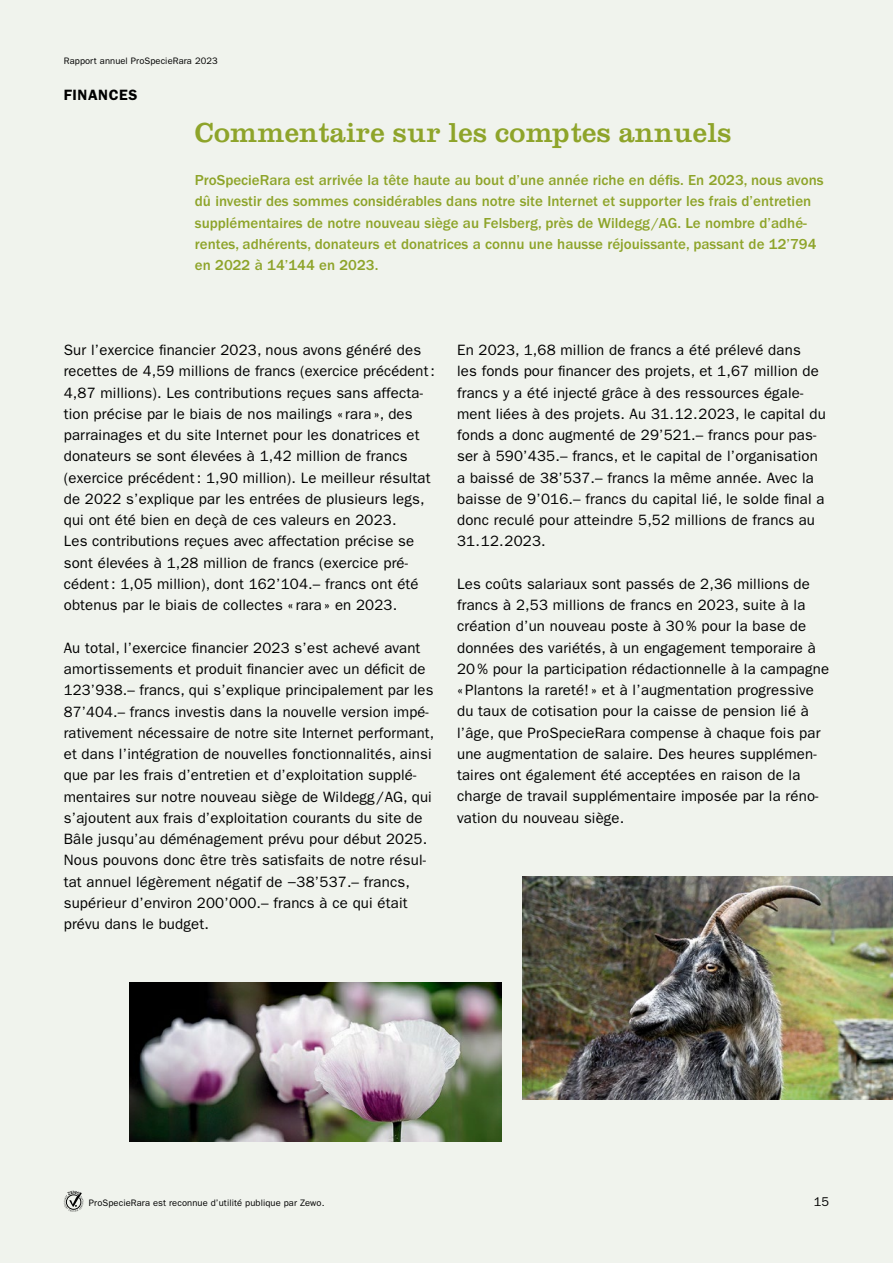
<style>
.page{position:relative;width:893px;height:1263px;background:#f0f3ed}
.page>*{position:absolute;margin:0;border:0;box-sizing:border-box;transform-origin:0 0}
.t1{font:28.5px "Clarendon LT Std";letter-spacing:.01em;color:#8ea42a}
.t2{font:15px/21.3px "ITC Franklin Gothic Std";letter-spacing:.01em;color:#000}
.t3{font:500 15px/21.3px "ITC Franklin Gothic Std";color:#8ea42a}
.t4{font:600 15px "ITC Franklin Gothic Std";letter-spacing:.04em;color:#000}
.t5{font:12.75px "ITC Franklin Gothic Std";color:#000}
.t6{font:9.3px "ITC Franklin Gothic Std";letter-spacing:.01em;color:#000}
</style>
<div class="page">
<img style="left:523px;top:876px;width:370px;height:223px">
<svg style="left:64px;top:1191px;width:20px;height:21px"></svg>
<img style="left:129px;top:982px;width:372px;height:160px">
<p class="t6" style="left:64px;top:55px;width:156px">Rapport annuel ProSpecieRara 2023</p>
<p class="t4" style="left:64px;top:86px;width:75px">FINANCES</p>
<h1 class="t1" style="left:195px;top:116px;width:538px">Commentaire sur les comptes annuels</h1>
<p class="t3" style="left:195px;top:170px;width:630px">ProSpecieRara est arrivée la tête haute au bout d’une année riche en défis. En 2023, nous avons dû investir des sommes considérables dans notre site Internet et supporter les frais d’entretien supplémentaires de notre nouveau siège au Felsberg, près de Wildegg/AG. Le nombre d’adhé&shy;rentes, adhérents, donateurs et donatrices a connu une hausse réjouissante, passant de 12’794 en 2022 à 14’144 en 2023.</p>
<p class="t2" style="left:64px;top:339px;width:373px">Sur l’exercice financier 2023, nous avons généré des recettes de 4,59 millions de francs (exercice précédent:<br>4,87 millions). Les contributions reçues sans affecta&shy;tion précise par le biais de nos mailings « rara », des parrainages et du site Internet pour les donatrices et donateurs se sont élevées à 1,42 million de francs (exercice précédent: 1,90 million). Le meilleur résultat de 2022 s’explique par les entrées de plusieurs legs, qui ont été bien en deçà de ces valeurs en 2023.<br>Les contributions reçues avec affectation précise se sont élevées à 1,28 million de francs (exercice pré&shy;cédent: 1,05 million), dont 162’104.– francs ont été obtenus par le biais de collectes « rara » en 2023.</p>
<p class="t2" style="left:64px;top:637px;width:372px">Au total, l’exercice financier 2023 s’est achevé avant amortissements et produit financier avec un déficit de 123’938.– francs, qui s’explique principalement par les 87’404.– francs investis dans la nouvelle version impé&shy;rativement nécessaire de notre site Internet performant, et dans l’intégration de nouvelles fonctionnalités, ainsi que par les frais d’entretien et d’exploitation supplé&shy;mentaires sur notre nouveau siège de Wildegg /AG, qui s’ajoutent aux frais d’exploitation courants du site de Bâle jusqu’au déménagement prévu pour début 2025.<br>Nous pouvons donc être très satisfaits de notre résul&shy;tat annuel légèrement négatif de −38’537.– francs, supérieur d’environ 200’000.– francs à ce qui était prévu dans le budget.</p>
<p class="t2" style="left:457px;top:339px;width:370px">En 2023, 1,68 million de francs a été prélevé dans<br>les fonds pour financer des projets, et 1,67 million de francs y a été injecté grâce à des ressources égale&shy;ment liées à des projets. Au 31.12.2023, le capital du fonds a donc augmenté de 29’521.– francs pour pas&shy;ser à 590’435.– francs, et le capital de l’organisation a baissé de 38’537.– francs la même année. Avec la baisse de 9’016.– francs du capital lié, le solde final a donc reculé pour atteindre 5,52 millions de francs au 31.12.2023.</p>
<p class="t2" style="left:457px;top:573px;width:374px">Les coûts salariaux sont passés de 2,36 millions de francs à 2,53 millions de francs en 2023, suite à la création d’un nouveau poste à 30 % pour la base de données des variétés, à un engagement temporaire à 20 % pour la participation rédactionnelle à la campagne « Plantons la rareté! » et à l’augmentation progressive du taux de cotisation pour la caisse de pension lié à l’âge, que ProSpecieRara compense à chaque fois par une augmentation de salaire. Des heures supplémen&shy;taires ont également été acceptées en raison de la charge de travail supplémentaire imposée par la réno&shy;vation du nouveau siège.</p>
<p class="t6" style="left:89px;top:1197px;width:237px">ProSpecieRara est reconnue d’utilité publique par Zewo.</p>
<p class="t5" style="left:814px;top:1194px;width:17px">15</p>
</div>
